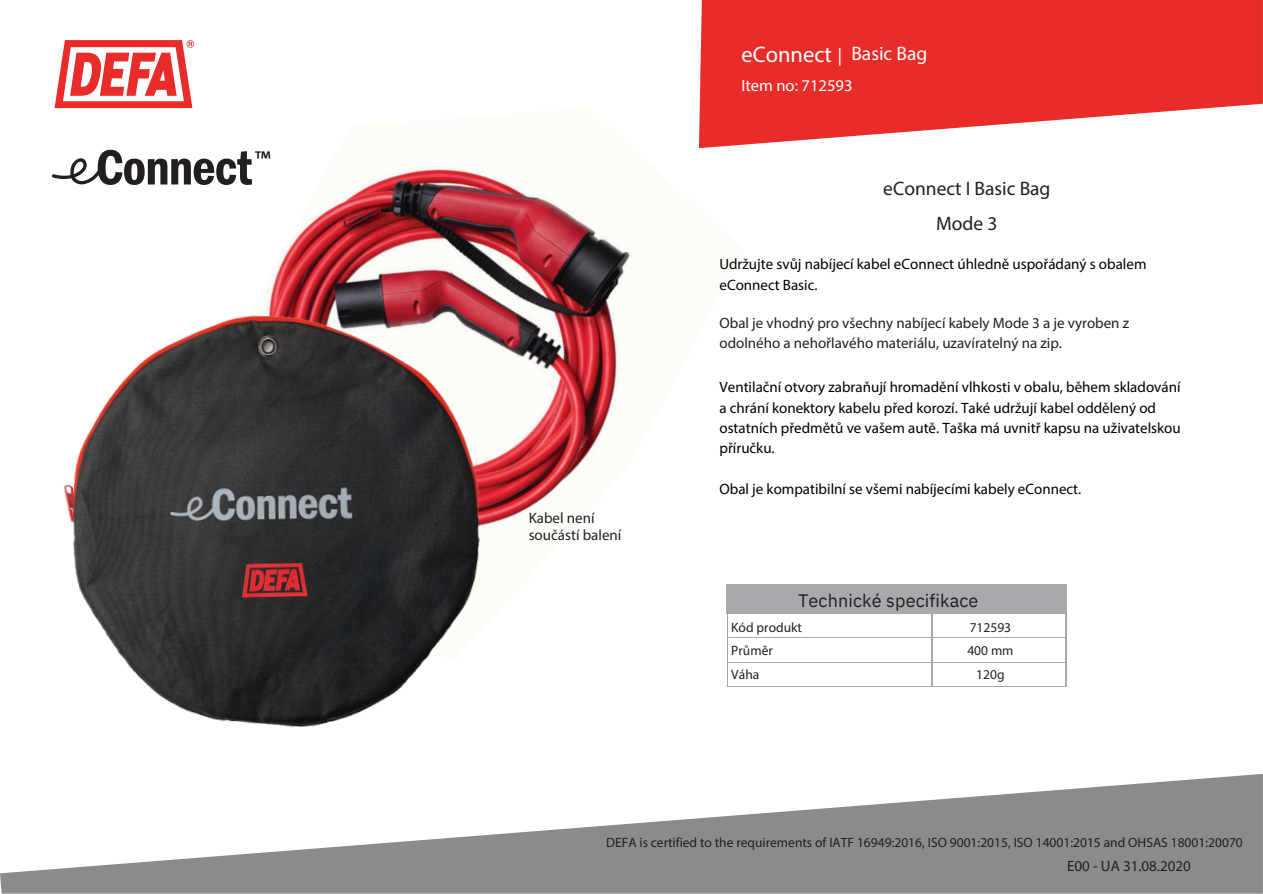
<style>
.page{position:relative;width:1263px;height:894px;background:#fff}
.page>*{position:absolute;margin:0;border:0;box-sizing:border-box;transform-origin:0 0}
.t1{font:26.1px "Myriad Pro";color:#000204}
.t2{font:22.5px "Myriad Pro";color:#fff}
.t3{font:19.5px/34.8px "Myriad Pro";color:#231f20;text-align:center}
.t4{font:19.5px "Myriad Pro";color:#fff}
.t5{font:19.5px "IBM Plex Sans";color:#fff}
.t6{font:18px "IBM Plex Sans";letter-spacing:.005em;color:#231f20}
.t7{font:16.5px "Myriad Pro";color:#fff}
.t8{font:15px/20.2px "Myriad Pro";color:#000}
.t9{font:15px/17px "Myriad Pro";color:#231f20}
.t10{font:13.5px/23.7px "Myriad Pro";color:#231f20}
</style>
<div class="page">
<img style="left:335px;top:167px;width:410px;height:447px">
<svg style="left:0;top:774px;width:1263px;height:119px;fill:#8a8b8d"></svg>
<svg style="left:55px;top:40px;width:139px;height:68px"></svg>
<svg style="left:699px;top:0;width:564px;height:148px;fill:#e82c2a"></svg>
<svg style="left:52px;top:150px;width:200px;height:35px"></svg>
<div style="left:727px;top:585px;width:339px;height:28px;background:#a7a9ac"></div>
<hr style="left:727px;top:584px;width:205px;height:1px;background:#a7a9ac">
<hr style="left:932px;top:584px;width:134px;height:1px;background:#a7a9ac">
<hr style="left:727px;top:637px;width:205px;height:1px;background:#a7a9ac">
<hr style="left:932px;top:637px;width:134px;height:1px;background:#a7a9ac">
<hr style="left:727px;top:661px;width:205px;height:1px;background:#a7a9ac">
<svg style="left:727px;top:613px;width:1px;height:73px"></svg>
<hr style="left:932px;top:661px;width:134px;height:1px;background:#a7a9ac">
<svg style="left:932px;top:613px;width:1px;height:73px"></svg>
<svg style="left:1066px;top:585px;width:1px;height:101px"></svg>
<hr style="left:727px;top:686px;width:205px;height:1px;background:#a7a9ac">
<hr style="left:932px;top:686px;width:134px;height:1px;background:#a7a9ac">
<img style="left:64px;top:205px;width:424px;height:522px">
<p class="t1" style="left:255px;top:150px;width:18px">™</p>
<h2 class="t2" style="left:741px;top:45px;width:92px">eConnect</h2>
<h4 class="t5" style="left:837px;top:43px;width:8px">|</h4>
<p class="t4" style="left:851px;top:46px;width:77px">Basic Bag</p>
<h4 class="t7" style="left:741px;top:79px;width:113px">Item no: 712593</h4>
<p class="t3" style="left:883px;top:172px;width:169px">eConnect I Basic Bag<br>Mode 3</p>
<p class="t8" style="left:719px;top:255px;width:429px">Udržujte svůj nabíjecí kabel eConnect úhledně uspořádaný s obalem eConnect Basic.</p>
<h4 class="t9" style="left:719px;top:315px;width:411px">Obal je vhodný pro všechny nabíjecí kabely Mode 3 a je vyroben z</h4>
<h2 class="t9" style="left:719px;top:335px;width:344px">odolného a nehořlavého materiálu, uzavíratelný na zip.</h2>
<h4 class="t9" style="left:529px;top:510px;width:94px">Kabel není součástí balení</h4>
<p class="t8" style="left:719px;top:378px;width:463px">Ventilační otvory zabraňují hromadění vlhkosti v obalu, během skladování a chrání konektory kabelu před korozí. Také udržují kabel oddělený od ostatních předmětů ve vašem autě. Taška má uvnitř kapsu na uživatelskou příručku.</p>
<h3 class="t8" style="left:719px;top:479px;width:363px">Obal je kompatibilní se všemi nabíjecími kabely eConnect.</h3>
<p class="t6" style="left:798px;top:588px;width:182px">Technické specifikace</p>
<h2 class="t10" style="left:731px;top:616px;width:72px">Kód produkt<br>Průměr</h2>
<p class="t10" style="left:731px;top:663px;width:30px">Váha</p>
<h4 class="t10" style="left:967px;top:616px;width:48px;text-align:center">712593<br>400 mm<br>120g</h4>
<h4 class="t10" style="left:606px;top:831px;width:638px">DEFA is certified to the requirements of IATF 16949:2016, ISO 9001:2015, ISO 14001:2015 and OHSAS 18001:20070</h4>
<h4 class="t9" style="left:1067px;top:858px;width:125px">E00 - UA 31.08.2020</h4>
</div>
